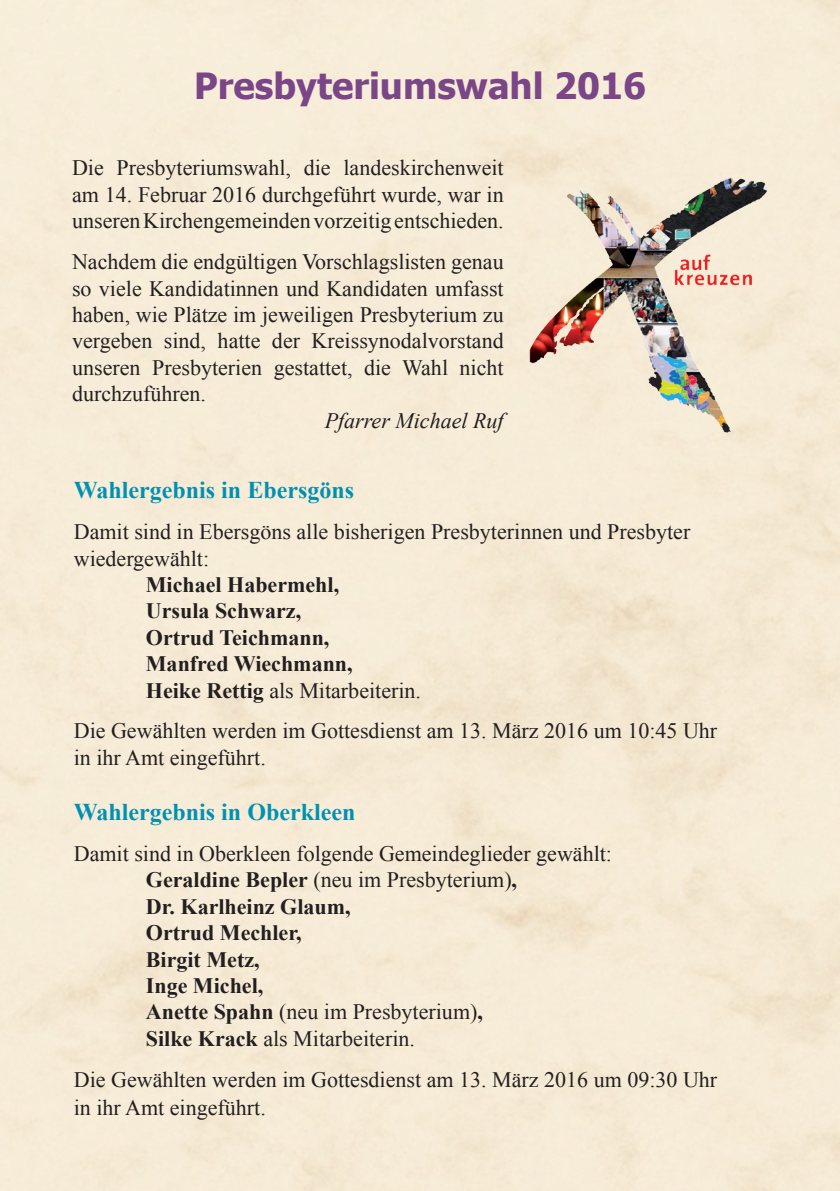
<style>
.page{position:relative;width:840px;height:1191px;background:#fff}
.page>*{position:absolute;margin:0;border:0;box-sizing:border-box;transform-origin:0 0}
.t1{font:700 36px "Tahoma";color:#7a4688}
.t2{font:700 24px "Times New Roman";color:#0290b1}
.t3{font:22px/26.4px "Times New Roman";color:#231f20}
.t4{font:700 22px/26.4px "Times New Roman";color:#231f20}
.t5{font:italic 22px "Times New Roman";color:#231f20}
.s1{font-weight:400}
.s2{font-weight:700}
</style>
<div class="page">
<img style="left:523px;top:162px;width:245px;height:280px">
<h1 class="t1" style="left:194px;top:61px;width:453px">Presbyteriumswahl 2016</h1>
<p class="t3" style="left:72px;top:155px;width:433px;text-align:justify">Die Presbyteriumswahl, die landeskirchenweit am 14. Februar 2016 durchgeführt wurde, war in unseren Kirchengemeinden vorzeitig entschieden.</p>
<p class="t3" style="left:72px;top:248px;width:433px;text-align:justify">Nachdem die endgültigen Vorschlagslisten genau so viele Kandidatinnen und Kandidaten umfasst haben, wie Plätze im jeweiligen Presbyterium zu vergeben sind, hatte der Kreissynodalvorstand unseren Presbyterien gestattet, die Wahl nicht durchzuführen.</p>
<p class="t5" style="left:324px;top:405px;width:180px">Pfarrer Michael Ruf</p>
<p class="t2" style="left:74px;top:474px;width:282px">Wahlergebnis in Ebersgöns</p>
<p class="t3" style="left:74px;top:518px;width:617px">Damit sind in Ebersgöns alle bisherigen Presbyterinnen und Presbyter wiedergewählt:</p>
<p class="t4" style="left:146px;top:571px;width:276px">Michael Habermehl,<br>Ursula Schwarz,<br>Ortrud Teichmann,<br>Manfred Wiechmann,<br>Heike Rettig <span class="s1">als Mitarbeiterin.</span></p>
<p class="t3" style="left:74px;top:717px;width:644px">Die Gewählten werden im Gottesdienst am 13. März 2016 um 10:45 Uhr in ihr Amt eingeführt.</p>
<p class="t2" style="left:74px;top:795px;width:283px">Wahlergebnis in Oberkleen</p>
<p class="t3" style="left:146px;top:840px;width:467px;text-indent:-72px">Damit sind in Oberkleen folgende Gemeindeglieder gewählt:<br><span class="s2">Geraldine Bepler</span> (neu im Presbyterium)<span class="s2">,<br>Dr. Karlheinz Glaum,<br>Ortrud Mechler,<br>Birgit Metz,<br>Inge Michel,<br>Anette Spahn</span> (neu im Presbyterium)<span class="s2">,<br>Silke Krack</span> als Mitarbeiterin.</p>
<p class="t3" style="left:74px;top:1064px;width:644px;line-height:28.8px">Die Gewählten werden im Gottesdienst am 13. März 2016 um 09:30 Uhr in ihr Amt eingeführt.</p>
</div>
